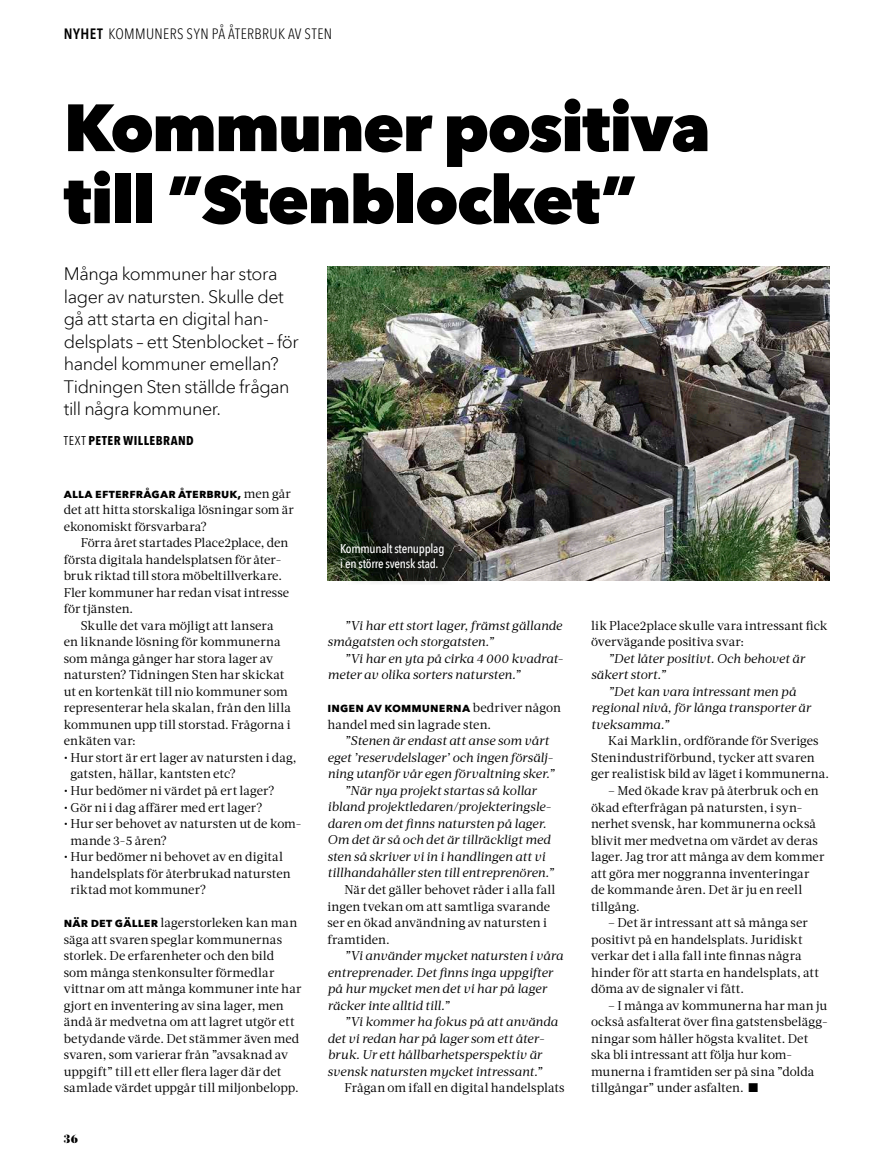
<style>
.page{position:relative;width:893px;height:1170px;background:#fff}
.page>*{position:absolute;margin:0;border:0;box-sizing:border-box;transform-origin:0 0}
.t1{font:800 66px/72px "Avenir Next";letter-spacing:-.025em;color:#000}
.t2{font:300 18px/22.5px "Avenir Next LT Pro";letter-spacing:-.025em;color:#000}
.t3{font:300 condensed 15px "Avenir Next LT Pro";letter-spacing:.025em;color:#000}
.t4{font:12.75px/16.5px "Acta";letter-spacing:.005em;color:#000}
.t5{font:italic 12.75px/16.5px "Acta";letter-spacing:-.005em;color:#000}
.t6{font:700 12.75px "Avenir Next";letter-spacing:.005em;color:#000}
.t7{font:500 12.75px/15px "Avenir Next Condensed";letter-spacing:-.02em;color:#fff}
.t8{font:700 12.75px "Avenir Next Condensed";letter-spacing:.035em;color:#000}
.t9{font:900 12.75px "Acta Display";color:#000}
.s1{font-family:"Avenir Next Condensed";font-weight:600;font-stretch:normal}
.s2{font-weight:400}
.s3{font-family:"Acta";font-weight:400}
.s4{font-family:"Avenir Next";font-weight:700}
</style>
<div class="page">
<img style="left:327px;top:267px;width:502px;height:313px">
<div style="left:344px;top:546px;width:118px;height:40px;background:#000;opacity:.75"></div>
<div style="left:333px;top:535px;width:119px;height:40px;background:#000;opacity:.9"></div>
<p class="t3" style="left:64px;top:25px;width:270px"><span class="s1">NYHET</span> KOMMUNERS SYN PÅ ÅTERBRUK AV STEN</p>
<h1 class="t1" style="left:64px;top:91px;width:648px">Kommuner positiva till ”Stenblocket”</h1>
<h2 class="t2" style="left:64px;top:263px;width:236px">Många kommuner har stora lager av natursten. Skulle det gå att starta en digital han&shy;delsplats – ett Stenblocket – för handel kommuner emellan?<br>Tidningen Sten ställde frågan till några kommuner.</h2>
<p class="t8" style="left:64px;top:433px;width:131px"><span class="s2">TEXT</span> PETER WILLEBRAND</p>
<p class="t6" style="left:64px;top:482px;width:229px">alla efterfrågar återbruk, <span class="s3">men går</span></p>
<p class="t4" style="left:64px;top:501px;width:232px">det att hitta storskaliga lösningar som är ekonomiskt försvarbara?</p>
<p class="t4" style="left:64px;top:534px;width:227px;text-indent:17px">Förra året startades Place2place, den första digitala handelsplatsen för åter&shy;bruk riktad till stora möbeltillverkare.<br>Fler kommuner har redan visat intresse för tjänsten.</p>
<p class="t4" style="left:64px;top:617px;width:229px;text-indent:17px">Skulle det vara möjligt att lansera en liknande lösning för kommunerna som många gånger har stora lager av natursten? Tidningen Sten har skickat ut en kortenkät till nio kommuner som representerar hela skalan, från den lilla kommunen upp till storstad. Frågorna i enkäten var:</p>
<p class="t4" style="left:70px;top:749px;width:228px;text-indent:-7px">• Hur stort är ert lager av natursten i dag, gatsten, hällar, kantsten etc?</p>
<p class="t4" style="left:64px;top:782px;width:213px">• Hur bedömer ni värdet på ert lager?</p>
<p class="t4" style="left:64px;top:798px;width:200px">• Gör ni i dag affärer med ert lager?</p>
<p class="t4" style="left:70px;top:815px;width:233px;text-indent:-7px">• Hur ser behovet av natursten ut de kom&shy;mande 3-5 åren?</p>
<p class="t4" style="left:70px;top:848px;width:222px;text-indent:-7px">• Hur bedömer ni behovet av en digital handelsplats för återbrukad natursten riktad mot kommuner?</p>
<p class="t4" style="left:64px;top:914px;width:239px"><span class="s4">när det gäller</span> lagerstorleken kan man säga att svaren speglar kommunernas storlek. De erfarenheter och den bild<br>som många stenkonsulter förmedlar vittnar om att många kommuner inte har gjort en inventering av sina lager, men ändå är medvetna om att lagret utgör ett betydande värde. Det stämmer även med svaren, som varierar från ”avsaknad av uppgift” till ett eller flera lager där det samlade värdet uppgår till miljonbelopp.</p>
<p class="t9" style="left:64px;top:1130px;width:16px">36</p>
<p class="t7" style="left:340px;top:540px;width:106px">Kommunalt stenupplag i en större svensk stad.</p>
<p class="t5" style="left:327px;top:617px;width:236px;text-indent:17px">”Vi har ett stort lager, främst gällande smågatsten och storgatsten.”</p>
<p class="t5" style="left:327px;top:650px;width:237px;text-indent:17px">”Vi har en yta på cirka 4 000 kvadrat&shy;meter av olika sorters natursten.”</p>
<p class="t6" style="left:327px;top:696px;width:235px">ingen av kommunerna <span class="s3">bedriver någon</span></p>
<p class="t4" style="left:327px;top:716px;width:165px">handel med sin lagrade sten.</p>
<p class="t5" style="left:344px;top:732px;width:206px">”Stenen är endast att anse som vårt</p>
<p class="t5" style="left:327px;top:749px;width:227px">eget ’reservdelslager’ och ingen försälj-</p>
<p class="t5" style="left:327px;top:765px;width:229px">ning utanför vår egen förvaltning sker.”</p>
<p class="t5" style="left:344px;top:782px;width:194px">”När nya projekt startas så kollar</p>
<p class="t5" style="left:327px;top:798px;width:225px">ibland projektledaren/projekteringsle-</p>
<p class="t5" style="left:327px;top:815px;width:221px">daren om det finns natursten på lager.</p>
<p class="t5" style="left:327px;top:831px;width:225px">Om det är så och det är tillräckligt med</p>
<p class="t5" style="left:327px;top:848px;width:219px">sten så skriver vi in i handlingen att vi</p>
<p class="t5" style="left:327px;top:864px;width:228px">tillhandahåller sten till entreprenören.”</p>
<p class="t4" style="left:327px;top:881px;width:229px;text-indent:17px">När det gäller behovet råder i alla fall ingen tvekan om att samtliga svarande ser en ökad användning av natursten i framtiden.</p>
<p class="t5" style="left:327px;top:947px;width:237px;text-indent:17px">”Vi använder mycket natursten i våra entreprenader. Det finns inga uppgifter på hur mycket men det vi har på lager räcker inte alltid till.”</p>
<p class="t5" style="left:327px;top:1013px;width:232px;text-indent:17px">”Vi kommer ha fokus på att använda det vi redan har på lager som ett åter&shy;bruk. Ur ett hållbarhetsperspektiv är svensk natursten mycket intressant.”</p>
<p class="t4" style="left:344px;top:1079px;width:222px">Frågan om ifall en digital handelsplats</p>
<p class="t4" style="left:591px;top:617px;width:238px">lik Place2place skulle vara intressant fick övervägande positiva svar:</p>
<p class="t5" style="left:591px;top:650px;width:215px;text-indent:17px">”Det låter positivt. Och behovet är säkert stort.”</p>
<p class="t5" style="left:591px;top:683px;width:221px;text-indent:17px">”Det kan vara intressant men på regional nivå, för långa transporter är tveksamma.”</p>
<p class="t4" style="left:591px;top:732px;width:240px;text-indent:17px">Kai Marklin, ordförande för Sveriges<br>Stenindustriförbund, tycker att svaren ger realistisk bild av läget i kommunerna.</p>
<p class="t4" style="left:591px;top:782px;width:235px;text-indent:17px">– Med ökade krav på återbruk och en ökad efterfrågan på natursten, i syn&shy;nerhet svensk, har kommunerna också blivit mer medvetna om värdet av deras lager. Jag tror att många av dem kommer att göra mer noggranna inventeringar de kommande åren. Det är ju en reell tillgång.</p>
<p class="t4" style="left:591px;top:914px;width:229px;text-indent:17px">– Det är intressant att så många ser positivt på en handelsplats. Juridiskt verkar det i alla fall inte finnas några hinder för att starta en handelsplats, att döma av de signaler vi fått.</p>
<p class="t4" style="left:591px;top:996px;width:238px;text-indent:17px">– I många av kommunerna har man ju också asfalterat över fina gatstensbelägg&shy;ningar som håller högsta kvalitet. Det ska bli intressant att följa hur kom&shy;munerna i framtiden ser på sina ”dolda tillgångar” under asfalten. ■</p>
</div>
